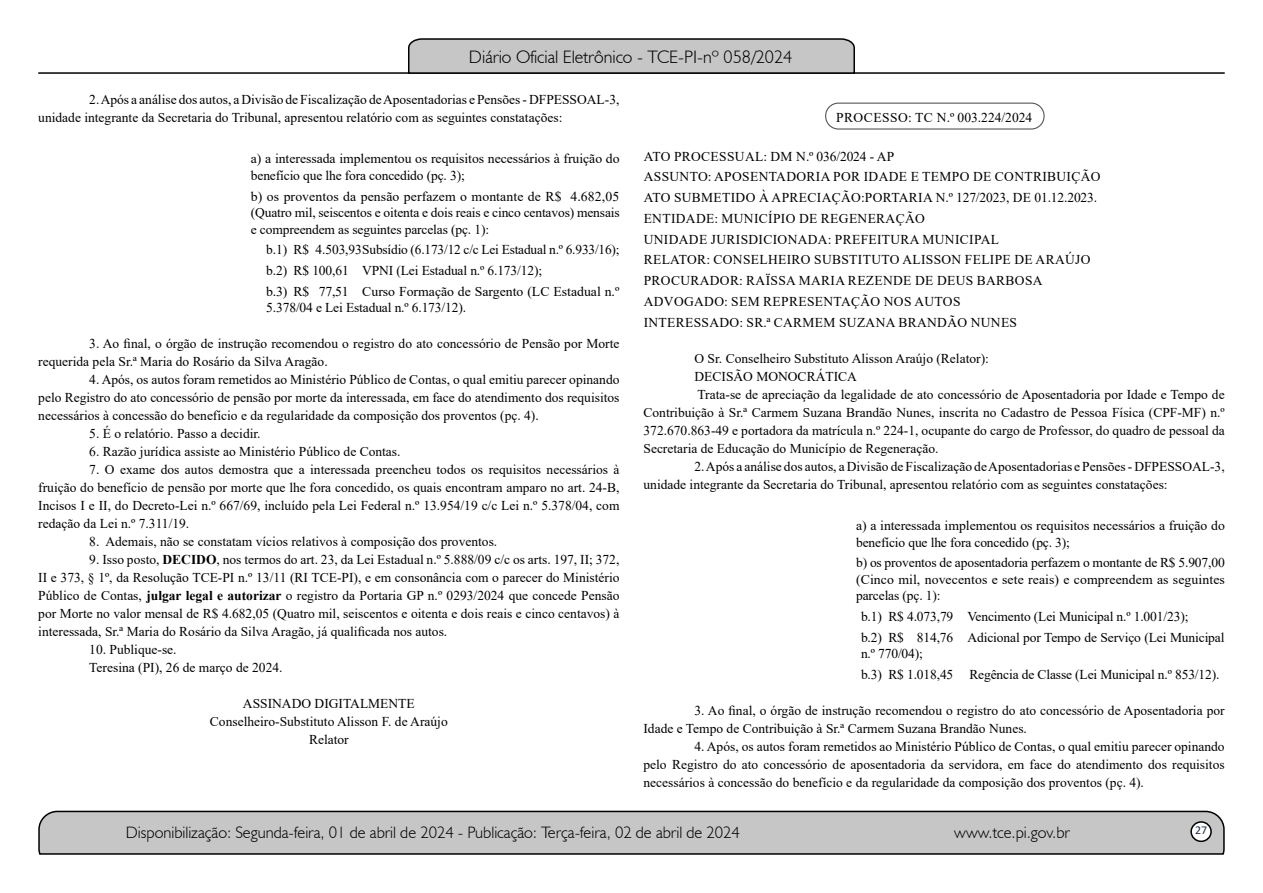
<style>
.page{position:relative;width:1263px;height:893px;background:#fff}
.page>*{position:absolute;margin:0;border:0;box-sizing:border-box;transform-origin:0 0}
.t1{font:300 18px "Humanist 521 BT";color:#000}
.t2{font:300 16.5px "Humanist 521 BT";color:#000}
.t3{font:13.5px/18px "Times New Roman";color:#000}
.t4{font:13.5px/20.7px "Times New Roman";letter-spacing:.025em;color:#000}
.t5{font:13.5px "Times New Roman";letter-spacing:.035em;color:#000}
.t6{font:12px "Calibri";color:#212d4c}
.s1{font-weight:700}
</style>
<div class="page">
<svg style="left:38px;top:810px;width:1187px;height:45px;background:#b9b9b9"></svg>
<div style="left:1191px;top:822px;width:20px;height:19px;background:#fff;border-radius:50%"></div>
<div style="left:1190px;top:821px;width:22px;height:21px;border:2px solid #000;border-radius:50%"></div>
<hr style="left:38px;top:72px;width:1187px;height:2px;background:#000">
<svg style="left:407px;top:38px;width:449px;height:36px;background:#b4b4b4"></svg>
<div style="left:825px;top:103px;width:219px;height:27px;border:1px solid #575756;border-radius:13px"></div>
<h1 class="t1" style="left:469px;top:46px;width:325px">Diário Oficial Eletrônico - TCE-PI-nº 058/2024</h1>
<p class="t3" style="left:38px;top:90px;width:583px;text-indent:51px">2. Após a análise dos autos, a Divisão de Fiscalização de Aposentadorias e Pensões - DFPESSOAL-3, unidade integrante da Secretaria do Tribunal, apresentou relatório com as seguintes constatações:</p>
<p class="t3" style="left:251px;top:150px;width:370px;line-height:16.5px">a) a interessada implementou os requisitos necessários à fruição do benefício que lhe fora concedido (pç. 3);</p>
<p class="t3" style="left:251px;top:187px;width:370px;line-height:16.5px;text-align:justify">b) os proventos da pensão perfazem o montante de R$ 4.682,05 (Quatro mil, seiscentos e oitenta e dois reais e cinco centavos) mensais e compreendem as seguintes parcelas (pç. 1):</p>
<p class="t3" style="left:266px;top:239px;width:355px;line-height:20.7px">b.1) R$ 4.503,93Subsídio (6.173/12 c/c Lei Estadual n.º 6.933/16); b.2) R$ 100,61 VPNI (Lei Estadual n.º 6.173/12);<br>b.3) R$ 77,51 Curso Formação de Sargento (LC Estadual n.º</p>
<p class="t3" style="left:266px;top:298px;width:201px">5.378/04 e Lei Estadual n.º 6.173/12).</p>
<p class="t3" style="left:38px;top:334px;width:583px;text-indent:51px">3. Ao final, o órgão de instrução recomendou o registro do ato concessório de Pensão por Morte requerida pela Sr.ª Maria do Rosário da Silva Aragão.</p>
<p class="t3" style="left:38px;top:370px;width:583px;text-align:justify;text-indent:51px">4. Após, os autos foram remetidos ao Ministério Público de Contas, o qual emitiu parecer opinando pelo Registro do ato concessório de pensão por morte da interessada, em face do atendimento dos requisitos necessários à concessão do benefício e da regularidade da composição dos proventos (pç. 4).</p>
<p class="t3" style="left:89px;top:424px;width:173px">5. É o relatório. Passo a decidir.</p>
<p class="t3" style="left:89px;top:442px;width:313px">6. Razão jurídica assiste ao Ministério Público de Contas.</p>
<p class="t3" style="left:38px;top:460px;width:583px;text-align:justify;text-indent:51px">7. O exame dos autos demostra que a interessada preencheu todos os requisitos necessários à fruição do benefício de pensão por morte que lhe fora concedido, os quais encontram amparo no art. 24-B, Incisos I e II, do Decreto-Lei n.º 667/69, incluído pela Lei Federal n.º 13.954/19 c/c Lei n.º 5.378/04, com redação da Lei n.º 7.311/19.</p>
<p class="t3" style="left:89px;top:532px;width:409px">8. Ademais, não se constatam vícios relativos à composição dos proventos.</p>
<p class="t3" style="left:38px;top:550px;width:583px;text-align:justify;text-indent:51px">9. Isso posto, <span class="s1">DECIDO</span>, nos termos do art. 23, da Lei Estadual n.º 5.888/09 c/c os arts. 197, II; 372, II e 373, § 1º, da Resolução TCE-PI n.º 13/11 (RI TCE-PI), e em consonância com o parecer do Ministério Público de Contas, <span class="s1">julgar legal e autorizar</span> o registro da Portaria GP n.º 0293/2024 que concede Pensão por Morte no valor mensal de R$ 4.682,05 (Quatro mil, seiscentos e oitenta e dois reais e cinco centavos) à interessada, Sr.ª Maria do Rosário da Silva Aragão, já qualificada nos autos.</p>
<p class="t3" style="left:89px;top:640px;width:195px">10. Publique-se.<br>Teresina (PI), 26 de março de 2024.</p>
<p class="t3" style="left:210px;top:694px;width:239px;text-align:center">ASSINADO DIGITALMENTE<br>Conselheiro-Substituto Alisson F. de Araújo<br>Relator</p>
<p class="t5" style="left:836px;top:108px;width:198px">PROCESSO: TC N.º 003.224/2024</p>
<p class="t4" style="left:644px;top:145px;width:458px">ATO PROCESSUAL: DM N.º 036/2024 - AP<br>ASSUNTO: APOSENTADORIA POR IDADE E TEMPO DE CONTRIBUIÇÃO ATO SUBMETIDO À APRECIAÇÃO:PORTARIA N.º 127/2023, DE 01.12.2023.<br>ENTIDADE: MUNICÍPIO DE REGENERAÇÃO<br>UNIDADE JURISDICIONADA: PREFEITURA MUNICIPAL<br>RELATOR: CONSELHEIRO SUBSTITUTO ALISSON FELIPE DE ARAÚJO PROCURADOR: RAÏSSA MARIA REZENDE DE DEUS BARBOSA ADVOGADO: SEM REPRESENTAÇÃO NOS AUTOS<br>INTERESSADO: SR.ª CARMEM SUZANA BRANDÃO NUNES</p>
<p class="t3" style="left:694px;top:349px;width:296px">O Sr. Conselheiro Substituto Alisson Araújo (Relator):</p>
<p class="t3" style="left:694px;top:367px;width:164px">DECISÃO MONOCRÁTICA</p>
<p class="t3" style="left:697px;top:385px;width:529px">Trata-se de apreciação da legalidade de ato concessório de Aposentadoria por Idade e Tempo de</p>
<p class="t3" style="left:643px;top:403px;width:583px">Contribuição à Sr.ª Carmem Suzana Brandão Nunes, inscrita no Cadastro de Pessoa Física (CPF-MF) n.º</p>
<p class="t3" style="left:643px;top:421px;width:583px">372.670.863-49 e portadora da matrícula n.º 224-1, ocupante do cargo de Professor, do quadro de pessoal da</p>
<p class="t3" style="left:643px;top:439px;width:297px">Secretaria de Educação do Município de Regeneração.</p>
<p class="t3" style="left:643px;top:457px;width:583px;text-indent:51px">2. Após a análise dos autos, a Divisão de Fiscalização de Aposentadorias e Pensões - DFPESSOAL-3, unidade integrante da Secretaria do Tribunal, apresentou relatório com as seguintes constatações:</p>
<p class="t3" style="left:856px;top:517px;width:370px;line-height:16.5px">a) a interessada implementou os requisitos necessários a fruição do benefício que lhe fora concedido (pç. 3);</p>
<p class="t3" style="left:856px;top:554px;width:370px;line-height:16.5px;text-align:justify">b) os proventos de aposentadoria perfazem o montante de R$ 5.907,00 (Cinco mil, novecentos e sete reais) e compreendem as seguintes parcelas (pç. 1):</p>
<p class="t3" style="left:861px;top:606px;width:365px;line-height:20.7px">b.1) R$ 4.073,79 Vencimento (Lei Municipal n.º 1.001/23);<br>b.2) R$ 814,76 Adicional por Tempo de Serviço (Lei Municipal</p>
<p class="t3" style="left:861px;top:643px;width:360px;line-height:20.7px">n.º 770/04);<br>b.3) R$ 1.018,45 Regência de Classe (Lei Municipal n.º 853/12).</p>
<p class="t3" style="left:643px;top:701px;width:583px;text-indent:51px">3. Ao final, o órgão de instrução recomendou o registro do ato concessório de Aposentadoria por<br>Idade e Tempo de Contribuição à Sr.ª Carmem Suzana Brandão Nunes.</p>
<p class="t3" style="left:643px;top:737px;width:583px;text-align:justify;text-indent:51px">4. Após, os autos foram remetidos ao Ministério Público de Contas, o qual emitiu parecer opinando pelo Registro do ato concessório de aposentadoria da servidora, em face do atendimento dos requisitos necessários à concessão do benefício e da regularidade da composição dos proventos (pç. 4).</p>
<p class="t2" style="left:126px;top:822px;width:616px">Disponibilização: Segunda-feira, 01 de abril de 2024 - Publicação: Terça-feira, 02 de abril de 2024</p>
<p class="t2" style="left:954px;top:822px;width:117px">www.tce.pi.gov.br</p>
<p class="t6" style="left:1195px;top:821px;width:14px">27</p>
</div>
